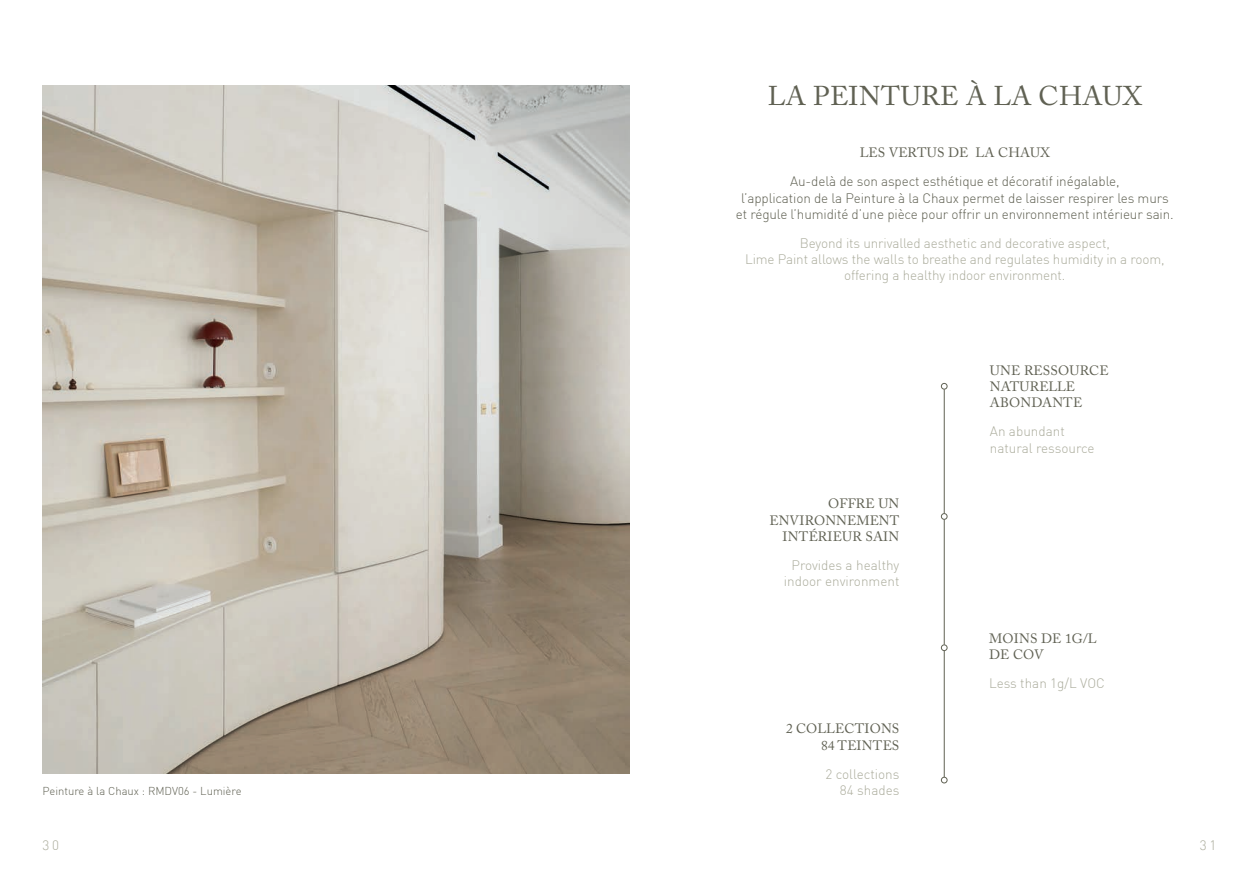
<style>
.page{position:relative;width:1259px;height:893px;background:#fff}
.page>*{position:absolute;margin:0;border:0;box-sizing:border-box;transform-origin:0 0}
.t1{font:27px "Adobe Caslon Pro";letter-spacing:.015em;color:#606153}
.t2{font:300 13.5px/16.2px "DIN";letter-spacing:-.01em;color:#acad9d;text-align:center}
.t3{font:300 13.5px/16.2px "DIN";letter-spacing:-.01em;color:#606153;text-align:center}
.t4{font:13.5px/16.2px "Adobe Caslon Pro";letter-spacing:.015em;color:#606153}
.TITRE{font:300 11.25px "DIN";color:#606153}
</style>
<div class="page">
<hr style="left:944px;top:389px;width:1px;height:124px;background:#606153">
<hr style="left:944px;top:520px;width:1px;height:125px;background:#606153">
<hr style="left:944px;top:651px;width:1px;height:126px;background:#606153">
<svg style="left:941px;top:383px;width:6px;height:6px"></svg>
<div style="left:941px;top:513px;width:6px;height:7px;border:1px solid #606153;border-radius:50%"></div>
<svg style="left:941px;top:645px;width:6px;height:6px"></svg>
<svg style="left:941px;top:777px;width:6px;height:6px"></svg>
<img style="left:43px;top:85px;width:586px;height:688px">
<p class="t1" style="left:768px;top:80px;width:375px">LA PEINTURE À LA CHAUX</p>
<p class="t4" style="left:860px;top:145px;width:191px">LES VERTUS DE LA CHAUX</p>
<p class="t3" style="left:736px;top:173px;width:439px">Au-delà de son aspect esthétique et décoratif inégalable,<br>l’application de la Peinture à la Chaux permet de laisser respirer les murs et régule l’humidité d’une pièce pour offrir un environnement intérieur sain.</p>
<p class="t2" style="left:745px;top:235px;width:421px">Beyond its unrivalled aesthetic and decorative aspect,<br>Lime Paint allows the walls to breathe and regulates humidity in a room, offering a healthy indoor environment.</p>
<p class="t4" style="left:769px;top:496px;width:131px;text-align:right">OFFRE UN<br>ENVIRONNEMENT<br>INTÉRIEUR SAIN</p>
<p class="t2" style="left:784px;top:557px;width:117px">Provides a healthy indoor environment</p>
<p class="t4" style="left:786px;top:721px;width:115px;text-align:right">2 COLLECTIONS<br>84 TEINTES</p>
<p class="t2" style="left:825px;top:765px;width:76px">2 collections</p>
<p class="TITRE" style="left:43px;top:784px;width:201px">Peinture à la Chaux : RMDV06 - Lumière</p>
<p class="t2" style="left:840px;top:782px;width:61px">84 shades</p>
<p class="t4" style="left:990px;top:362px;width:120px">UNE RESSOURCE<br>NATURELLE<br>ABONDANTE</p>
<p class="t2" style="left:990px;top:423px;width:106px;text-align:left">An abundant natural ressource</p>
<p class="t4" style="left:989px;top:630px;width:109px">MOINS DE 1G/L<br>DE COV</p>
<p class="t2" style="left:989px;top:675px;width:117px">Less than 1g/L VOC</p>
<p class="t2" style="left:43px;top:837px;width:18px">30</p>
<p class="t2" style="left:1199px;top:837px;width:18px">31</p>
</div>
